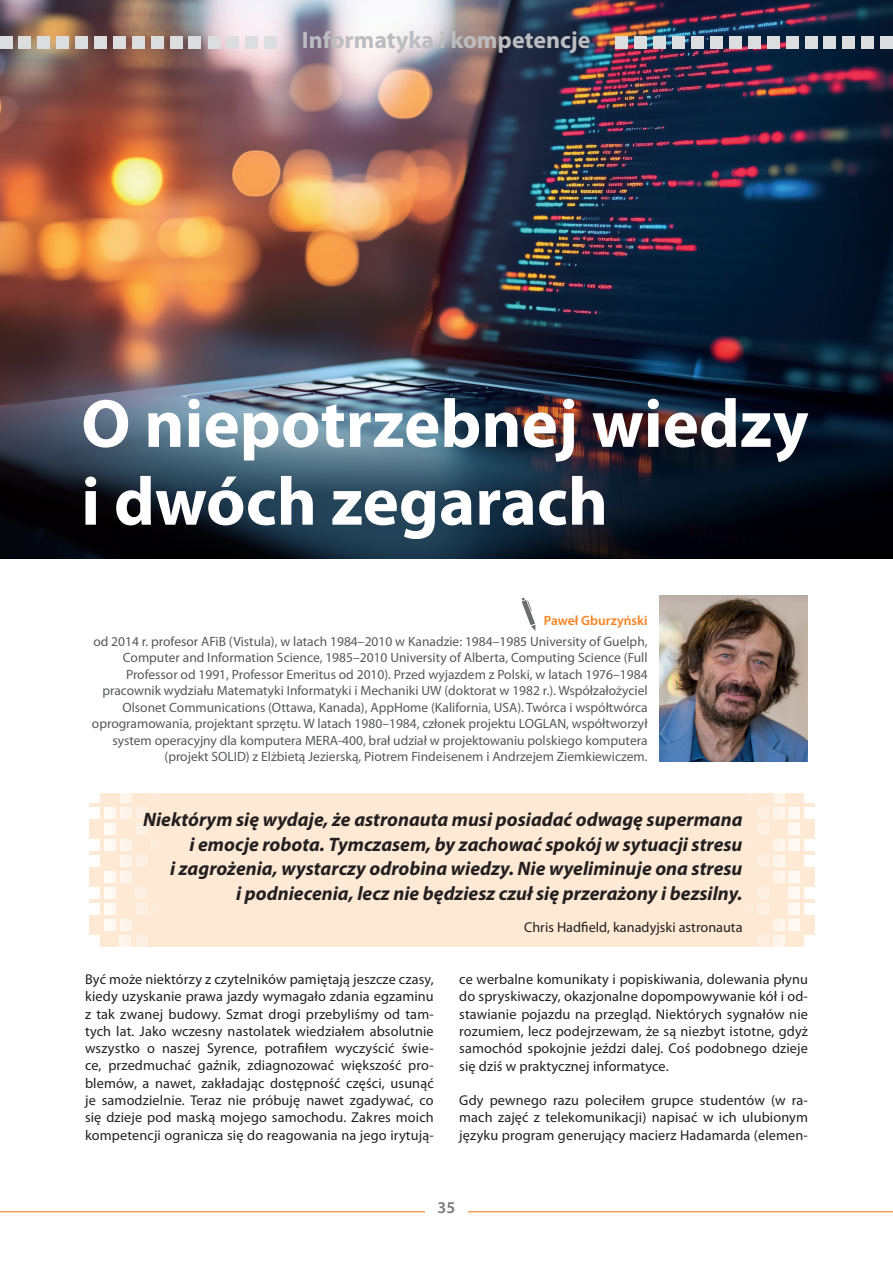
<style>
.page{position:relative;width:893px;height:1263px;background:#fff}
.page>*{position:absolute;margin:0;border:0;box-sizing:border-box;transform-origin:0 0}
.t1{font:700 68.7px/77.8px "Myriad Pro";color:#fff}
.t2{font:700 24px "Myriad Pro";color:#bcbdc0}
.t3{font:italic 700 19.5px/24.8px "Myriad Pro";color:#231f20;text-align:right}
.t4{font:600 16.5px "Myriad Pro";color:#76787b}
.t5{font:14.25px/17.2px "Myriad Pro";letter-spacing:.01em;color:#231f20;text-align:justify}
.t6{font:13.5px/16.5px "Myriad Pro";color:#57585a;text-align:right}
.t7{font:600 13.5px "Myriad Pro";color:#f58220}
</style>
<div class="page">
<hr style="left:0;top:1211px;width:893px;height:1px;background:#f58220">
<div style="left:425px;top:1195px;width:43px;height:23px;background:#fff"></div>
<img style="left:0;top:0;width:893px;height:400px">
<img style="left:660px;top:596px;width:148px;height:166px">
<svg style="left:522px;top:598px;width:13px;height:33px"></svg>
<div style="left:89px;top:793px;width:725px;height:153px;background:#fee9d5"></div>
<div style="left:89px;top:808px;width:11px;height:11px;background:#fff"></div>
<div style="left:89px;top:855px;width:11px;height:12px;background:#fff"></div>
<div style="left:89px;top:839px;width:11px;height:12px;background:#fff"></div>
<div style="left:89px;top:887px;width:11px;height:12px;background:#fff"></div>
<div style="left:89px;top:903px;width:11px;height:12px;background:#fff"></div>
<div style="left:89px;top:935px;width:11px;height:12px;background:#fff"></div>
<div style="left:136px;top:903px;width:11px;height:12px;background:#fef0e2"></div>
<div style="left:136px;top:935px;width:11px;height:12px;background:#fef0e2"></div>
<div style="left:120px;top:935px;width:11px;height:12px;background:#fef5ec"></div>
<div style="left:89px;top:792px;width:11px;height:11px;background:#fff"></div>
<div style="left:104px;top:808px;width:12px;height:11px;background:#fefaf5"></div>
<div style="left:104px;top:839px;width:12px;height:12px;background:#fefaf5"></div>
<div style="left:104px;top:887px;width:12px;height:12px;background:#fefaf5"></div>
<div style="left:104px;top:903px;width:12px;height:12px;background:#fefaf5"></div>
<div style="left:104px;top:919px;width:12px;height:12px;background:#fefaf5"></div>
<div style="left:120px;top:919px;width:11px;height:12px;background:#fef5ec"></div>
<div style="left:136px;top:887px;width:11px;height:12px;background:#fef0e2"></div>
<div style="left:104px;top:871px;width:12px;height:12px;background:#fefaf5"></div>
<div style="left:104px;top:823px;width:12px;height:12px;background:#fefaf5"></div>
<div style="left:120px;top:808px;width:11px;height:11px;background:#fef5ec"></div>
<div style="left:120px;top:855px;width:11px;height:12px;background:#fef5ec"></div>
<div style="left:120px;top:839px;width:11px;height:12px;background:#fef5ec"></div>
<div style="left:120px;top:871px;width:11px;height:12px;background:#fef5ec"></div>
<div style="left:136px;top:808px;width:11px;height:11px;background:#fef0e2"></div>
<div style="left:136px;top:855px;width:11px;height:12px;background:#fef0e2"></div>
<div style="left:136px;top:823px;width:11px;height:12px;background:#fef0e2"></div>
<div style="left:120px;top:792px;width:11px;height:11px;background:#fef5ec"></div>
<div style="left:804px;top:808px;width:12px;height:11px;background:#fff"></div>
<div style="left:804px;top:855px;width:12px;height:12px;background:#fff"></div>
<div style="left:804px;top:839px;width:12px;height:12px;background:#fff"></div>
<div style="left:804px;top:887px;width:12px;height:12px;background:#fff"></div>
<div style="left:804px;top:903px;width:12px;height:12px;background:#fff"></div>
<div style="left:804px;top:935px;width:12px;height:12px;background:#fff"></div>
<div style="left:757px;top:903px;width:11px;height:12px;background:#feefe1"></div>
<div style="left:757px;top:935px;width:11px;height:12px;background:#feefe1"></div>
<div style="left:773px;top:935px;width:11px;height:12px;background:#fef4eb"></div>
<div style="left:804px;top:792px;width:12px;height:11px;background:#fff"></div>
<div style="left:789px;top:808px;width:11px;height:11px;background:#fef9f5"></div>
<div style="left:789px;top:839px;width:11px;height:12px;background:#fef9f5"></div>
<div style="left:789px;top:887px;width:11px;height:12px;background:#fef9f5"></div>
<div style="left:789px;top:903px;width:11px;height:12px;background:#fef9f5"></div>
<div style="left:789px;top:919px;width:11px;height:12px;background:#fef9f5"></div>
<div style="left:773px;top:919px;width:11px;height:12px;background:#fef4eb"></div>
<div style="left:757px;top:887px;width:12px;height:12px;background:#feefe1"></div>
<div style="left:789px;top:871px;width:11px;height:12px;background:#fef9f5"></div>
<div style="left:789px;top:823px;width:11px;height:12px;background:#fef9f5"></div>
<div style="left:773px;top:808px;width:11px;height:11px;background:#fef4eb"></div>
<div style="left:773px;top:855px;width:11px;height:12px;background:#fef4eb"></div>
<div style="left:773px;top:839px;width:11px;height:12px;background:#fef4eb"></div>
<div style="left:773px;top:871px;width:11px;height:12px;background:#fef4eb"></div>
<div style="left:757px;top:808px;width:11px;height:11px;background:#feefe1"></div>
<div style="left:757px;top:855px;width:11px;height:12px;background:#feefe1"></div>
<div style="left:757px;top:823px;width:11px;height:12px;background:#feefe1"></div>
<div style="left:773px;top:792px;width:11px;height:11px;background:#fef4eb"></div>
<div style="left:880px;top:36px;width:13px;height:13px;background:#dcdddf"></div>
<div style="left:861px;top:36px;width:13px;height:13px;background:#dcdddf"></div>
<div style="left:823px;top:36px;width:13px;height:13px;background:#dcdddf"></div>
<div style="left:805px;top:36px;width:13px;height:13px;background:#dcdddf"></div>
<div style="left:786px;top:36px;width:12px;height:13px;background:#dcdddf"></div>
<div style="left:653px;top:36px;width:13px;height:13px;background:#dcdddf"></div>
<div style="left:615px;top:36px;width:13px;height:13px;background:#dcdddf"></div>
<div style="left:634px;top:36px;width:13px;height:13px;background:#dcdddf"></div>
<div style="left:729px;top:36px;width:13px;height:13px;background:#dcdddf"></div>
<div style="left:710px;top:36px;width:13px;height:13px;background:#dcdddf"></div>
<div style="left:672px;top:36px;width:13px;height:13px;background:#dcdddf"></div>
<div style="left:748px;top:36px;width:13px;height:13px;background:#dcdddf"></div>
<div style="left:691px;top:36px;width:13px;height:13px;background:#dcdddf"></div>
<div style="left:767px;top:36px;width:12px;height:13px;background:#dcdddf"></div>
<div style="left:842px;top:36px;width:13px;height:13px;background:#dcdddf"></div>
<div style="left:264px;top:36px;width:13px;height:13px;background:#dcdddf"></div>
<div style="left:208px;top:36px;width:13px;height:13px;background:#dcdddf"></div>
<div style="left:226px;top:36px;width:13px;height:13px;background:#dcdddf"></div>
<div style="left:94px;top:36px;width:13px;height:13px;background:#dcdddf"></div>
<div style="left:56px;top:36px;width:13px;height:13px;background:#dcdddf"></div>
<div style="left:18px;top:36px;width:13px;height:13px;background:#dcdddf"></div>
<div style="left:0;top:36px;width:12px;height:13px;background:#dcdddf"></div>
<div style="left:37px;top:36px;width:13px;height:13px;background:#dcdddf"></div>
<div style="left:75px;top:36px;width:13px;height:13px;background:#dcdddf"></div>
<div style="left:170px;top:36px;width:13px;height:12px;background:#dcdddf"></div>
<div style="left:151px;top:36px;width:12px;height:13px;background:#dcdddf"></div>
<div style="left:113px;top:36px;width:13px;height:13px;background:#dcdddf"></div>
<div style="left:132px;top:36px;width:13px;height:13px;background:#dcdddf"></div>
<div style="left:245px;top:36px;width:13px;height:13px;background:#dcdddf"></div>
<div style="left:189px;top:36px;width:12px;height:13px;background:#dcdddf"></div>
<svg style="left:0;top:400px;width:893px;height:159px;background:#223140"></svg>
<h2 class="t2" style="left:302px;top:25px;width:290px">Informatyka i kompetencje</h2>
<h1 class="t1" style="left:81px;top:382px;width:729px">O niepotrzebnej wiedzy i dwóch zegarach</h1>
<p class="t7" style="left:544px;top:612px;width:105px">Paweł Gburzyński</p>
<p class="t6" style="left:92px;top:633px;width:557px">od 2014 r. profesor AFiB (Vistula), w latach 1984–2010 w Kanadzie: 1984–1985 University of Guelph, Computer and Information Science, 1985–2010 University of Alberta, Computing Science (Full Professor od 1991, Professor Emeritus od 2010). Przed wyjazdem z Polski, w latach 1976–1984 pracownik wydziału Matematyki Informatyki i Mechaniki UW (doktorat w 1982 r.). Współzałożyciel Olsonet Communications (Ottawa, Kanada), AppHome (Kalifornia, USA). Twórca i współtwórca oprogramowania, projektant sprzętu. W latach 1980–1984, członek projektu LOGLAN, współtworzył system operacyjny dla komputera MERA-400, brał udział w projektowaniu polskiego komputera (projekt SOLID) z Elżbietą Jezierską, Piotrem Findeisenem i Andrzejem Ziemkiewiczem.</p>
<p class="t3" style="left:143px;top:806px;width:601px">Niektórym się wydaje, że astronauta musi posiadać odwagę supermana i emocje robota. Tymczasem, by zachować spokój w sytuacji stresu<br>i zagrożenia, wystarczy odrobina wiedzy. Nie wyeliminuje ona stresu<br>i podniecenia, lecz nie będziesz czuł się przerażony i bezsilny.</p>
<p class="t5" style="left:524px;top:918px;width:220px">Chris Hadfield, kanadyjski astronauta</p>
<p class="t5" style="left:85px;top:970px;width:350px">Być może niektórzy z czytelników pamiętają jeszcze czasy, kiedy uzyskanie prawa jazdy wymagało zdania egzaminu z tak zwanej budowy. Szmat drogi przebyliśmy od tam&shy;tych lat. Jako wczesny nastolatek wiedziałem absolutnie wszystko o naszej Syrence, potrafiłem wyczyścić świe&shy;ce, przedmuchać gaźnik, zdiagnozować większość pro&shy;blemów, a nawet, zakładając dostępność części, usunąć je samodzielnie. Teraz nie próbuję nawet zgadywać, co się dzieje pod maską mojego samochodu. Zakres moich kompetencji ogranicza się do reagowania na jego irytują-</p>
<p class="t5" style="left:459px;top:970px;width:350px">ce werbalne komunikaty i popiskiwania, dolewania płynu do spryskiwaczy, okazjonalne dopompowywanie kół i od&shy;stawianie pojazdu na przegląd. Niektórych sygnałów nie rozumiem, lecz podejrzewam, że są niezbyt istotne, gdyż samochód spokojnie jeździ dalej. Coś podobnego dzieje się dziś w praktycznej informatyce.</p>
<p class="t5" style="left:459px;top:1091px;width:350px">Gdy pewnego razu poleciłem grupce studentów (w ra&shy;mach zajęć z telekomunikacji) napisać w ich ulubionym języku program generujący macierz Hadamarda (elemen-</p>
<p class="t4" style="left:438px;top:1197px;width:19px">35</p>
</div>
